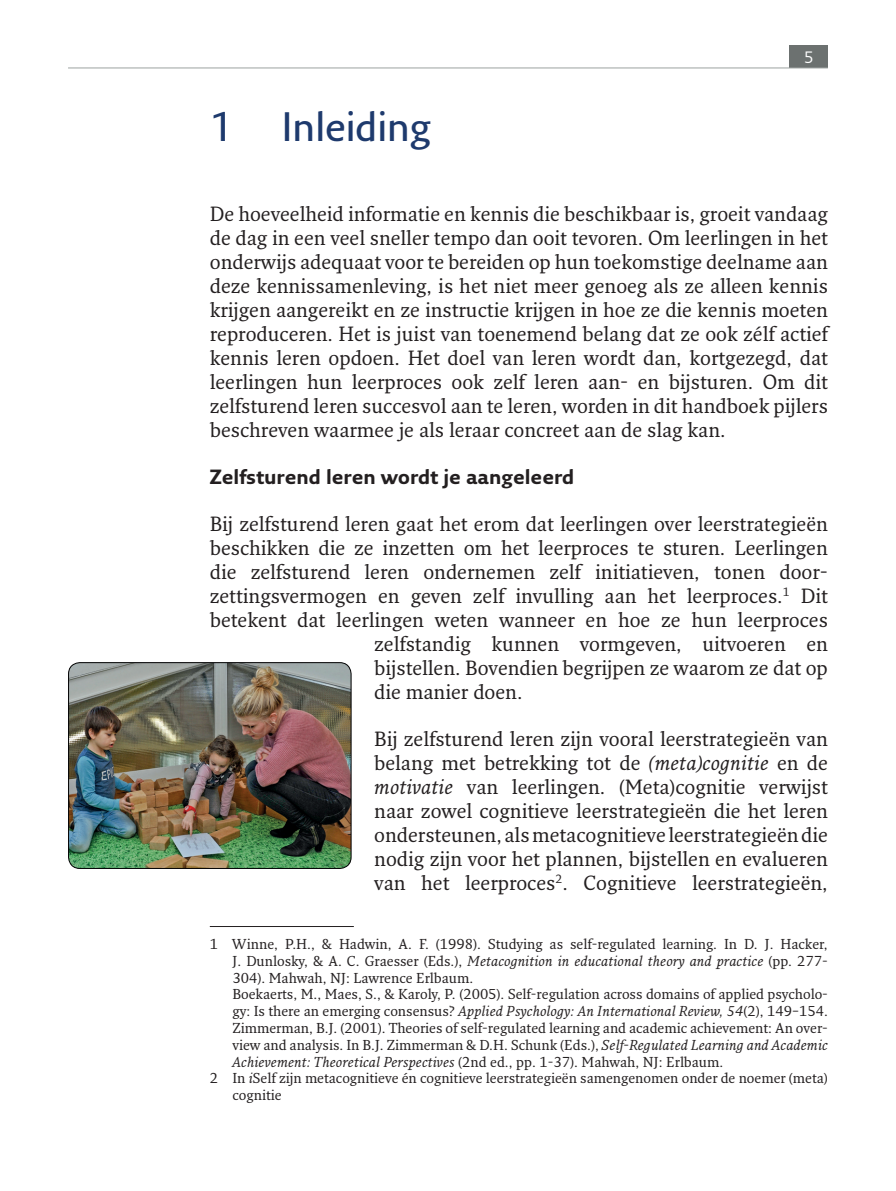
<style>
.page{position:relative;width:896px;height:1191px;background:#fff}
.page>*{position:absolute;margin:0;border:0;box-sizing:border-box;transform-origin:0 0}
.t1{font:600 40px "Fresco Sans Std";color:#1e3a6d}
.t2{font:20px/24px "Fresco Std";color:#231f20;text-align:justify}
.t3{font:700 20px "Fresco Sans Std";color:#231f20}
.t4{font:16px "Fresco Sans Std";color:#fff}
.t5{font:14px "Fresco Std";color:#231f20}
.t6{font:italic 14px "Fresco Std";color:#231f20}
.s1{font-style:italic}
.s2{font-style:normal}
</style>
<div class="page">
<div style="left:789px;top:46px;width:39px;height:22px;background:#6c7170"></div>
<hr style="left:68px;top:68px;width:760px;height:1px;background:#9ca2a0">
<hr style="left:210px;top:926px;width:144px;height:1px;background:#231f20">
<img style="left:69px;top:662px;width:282px;height:206px">
<div style="left:68px;top:662px;width:283px;height:207px;border:1px solid #000001;border-radius:11px"></div>
<h1 class="t1" style="left:210px;top:102px;width:222px">1 Inleiding</h1>
<p class="t4" style="left:804px;top:47px;width:11px">5</p>
<p class="t2" style="left:210px;top:202px;width:620px">De hoeveelheid informatie en kennis die beschikbaar is, groeit vandaag de dag in een veel sneller tempo dan ooit tevoren. Om leerlingen in het onderwijs adequaat voor te bereiden op hun toekomstige deelname aan deze kennissamenleving, is het niet meer genoeg als ze alleen kennis krijgen aangereikt en ze instructie krijgen in hoe ze die kennis moeten reproduceren. Het is juist van toenemend belang dat ze ook zélf actief kennis leren opdoen. Het doel van leren wordt dan, kortgezegd, dat leerlingen hun leerproces ook zelf leren aan- en bijsturen. Om dit zelfsturend leren succesvol aan te leren, worden in dit handboek pijlers beschreven waarmee je als leraar concreet aan de slag kan.</p>
<p class="t3" style="left:210px;top:464px;width:366px">Zelfsturend leren wordt je aangeleerd</p>
<p class="t2" style="left:210px;top:511px;width:619px">Bij zelfsturend leren gaat het erom dat leerlingen over leerstrategieën</p>
<p class="t2" style="left:210px;top:535px;width:619px">beschikken die ze inzetten om het leerproces te sturen. Leerlingen</p>
<p class="t2" style="left:210px;top:559px;width:619px">die zelfsturend leren ondernemen zelf initiatieven, tonen door-</p>
<p class="t2" style="left:210px;top:583px;width:619px">zettingsvermogen en geven zelf invulling aan het leerproces.<sup>1</sup> Dit</p>
<p class="t2" style="left:210px;top:607px;width:619px">betekent dat leerlingen weten wanneer en hoe ze hun leerproces</p>
<p class="t2" style="left:374px;top:631px;width:455px">zelfstandig kunnen vormgeven, uitvoeren en</p>
<p class="t2" style="left:374px;top:655px;width:455px">bijstellen. Bovendien begrijpen ze waarom ze dat op</p>
<p class="t2" style="left:374px;top:679px;width:150px">die manier doen.</p>
<p class="t2" style="left:374px;top:726px;width:455px">Bij zelfsturend leren zijn vooral leerstrategieën van belang met betrekking tot de <span class="s1">(meta)cognitie</span> en de <span class="s1">motivatie</span> van leerlingen. (Meta)cognitie verwijst naar zowel cognitieve leerstrategieën die het leren ondersteunen, als metacognitieve leerstrategieën die nodig zijn voor het plannen, bijstellen en evalueren van het leerproces<sup>2</sup>. Cognitieve leerstrategieën,</p>
<p class="t5" style="left:210px;top:935px;width:619px">1 Winne, P.H., &amp; Hadwin, A. F. (1998). Studying as self-regulated learning. In D. J. Hacker,</p>
<p class="t6" style="left:232px;top:952px;width:597px"><span class="s2">J. Dunlosky, &amp; A. C. Graesser (Eds.),</span> Metacognition in educational theory and practice <span class="s2">(pp. 277-</span></p>
<p class="t5" style="left:232px;top:968px;width:242px">304). Mahwah, NJ: Lawrence Erlbaum.</p>
<p class="t5" style="left:232px;top:985px;width:597px">Boekaerts, M., Maes, S., &amp; Karoly, P. (2005). Self-regulation across domains of applied psycholo-</p>
<p class="t5" style="left:232px;top:1002px;width:597px">gy: Is there an emerging consensus? <span class="s1">Applied Psychology: An International Review, 54</span>(2), 149–154.</p>
<p class="t5" style="left:232px;top:1019px;width:597px">Zimmerman, B.J. (2001). Theories of self-regulated learning and academic achievement: An over-</p>
<p class="t5" style="left:232px;top:1036px;width:597px">view and analysis. In B.J. Zimmerman &amp; D.H. Schunk (Eds.), <span class="s1">Self-Regulated Learning and Academic</span></p>
<p class="t6" style="left:232px;top:1052px;width:492px">Achievement: Theoretical Perspectives <span class="s2">(2nd ed., pp. 1-37). Mahwah, NJ: Erlbaum.</span></p>
<p class="t5" style="left:210px;top:1069px;width:619px">2 In <span class="s1">i</span>Self zijn metacognitieve én cognitieve leerstrategieën samengenomen onder de noemer (meta)</p>
<p class="t5" style="left:232px;top:1086px;width:51px">cognitie</p>
</div>
